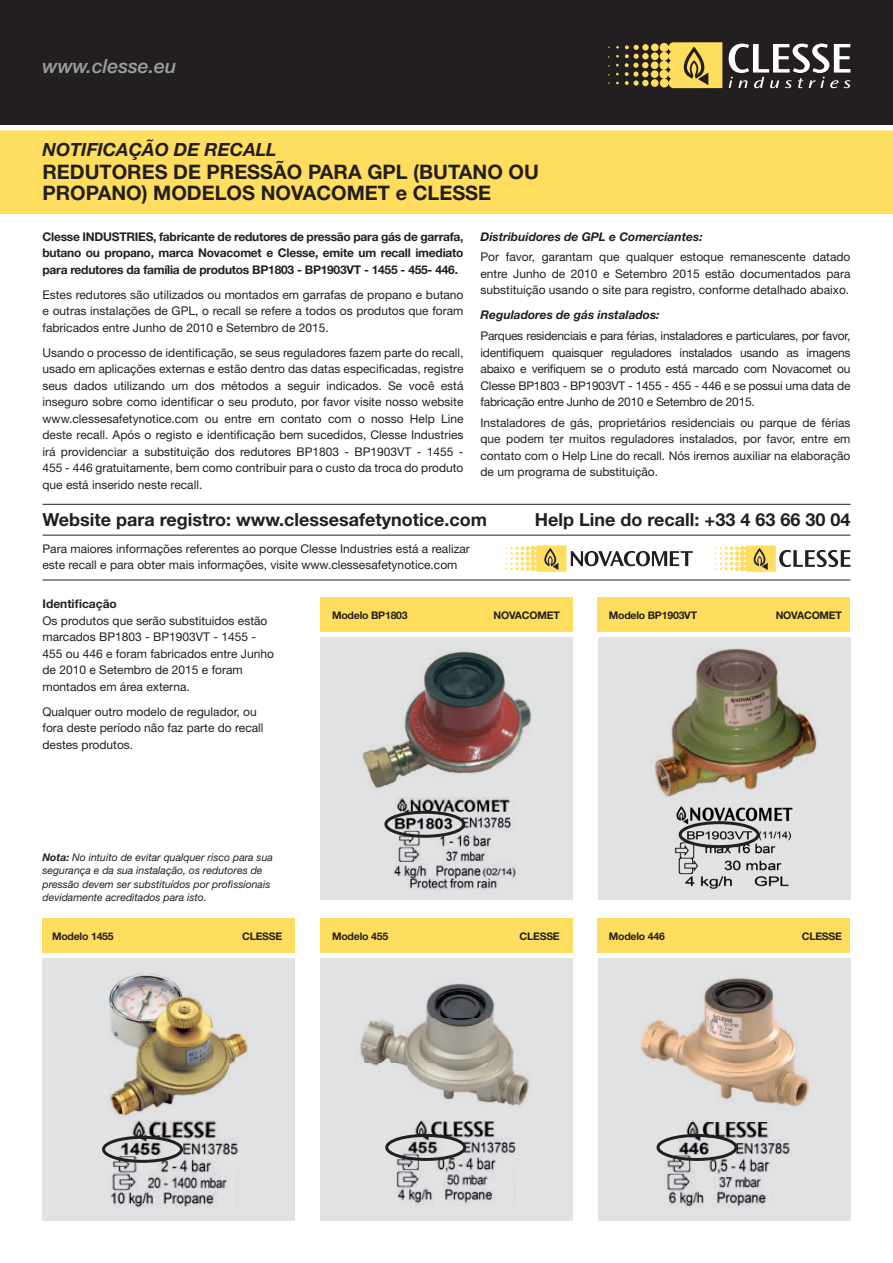
<style>
.page{position:relative;width:893px;height:1263px;background:#fff}
.page>*{position:absolute;margin:0;border:0;box-sizing:border-box;transform-origin:0 0}
.t1{font:700 19.95px/21px "Helvetica Neue";color:#231f20}
.t2{font:italic 500 19.5px "Helvetica Neue";color:#9d9fa2}
.t3{font:italic 700 18.15px "Helvetica Neue";color:#231f20}
.t4{font:700 18px "Helvetica Neue";color:#231f20}
.t5{font:12px/16.5px "Helvetica Neue";color:#231f20;text-align:justify}
.t6{font:700 12px/16.5px "Helvetica Neue";letter-spacing:-.02em;color:#231f20;text-align:justify}
.t7{font:italic 700 12px "Helvetica Neue";color:#231f20}
.t8{font:700 12px "Helvetica Neue";color:#231f20}
.t9{font:italic 10.5px/13.5px "Helvetica Neue";color:#231f20}
.t10{font:700 10.5px "Helvetica Neue";letter-spacing:-.02em;color:#231f20}
.s1{font-weight:700}
</style>
<div class="page">
<div style="left:598px;top:637px;width:252px;height:262px;background:#e1e2e4"></div>
<img style="left:675px;top:806px;width:118px;height:83px">
<div style="left:0;top:134px;width:893px;height:80px;background:#ffdd5f"></div>
<div style="left:0;top:130px;width:893px;height:5px;background:#ffdd5f"></div>
<div style="left:0;top:0;width:893px;height:124px;background:#231f20"></div>
<hr style="left:43px;top:504px;width:807px;height:1px;background:#231f20">
<hr style="left:43px;top:535px;width:807px;height:1px;background:#231f20">
<hr style="left:43px;top:580px;width:807px;height:1px;background:#231f20">
<svg style="left:501px;top:545px;width:192px;height:27px"></svg>
<svg style="left:710px;top:545px;width:140px;height:27px"></svg>
<div style="left:320px;top:918px;width:253px;height:34px;background:#ffdd5f"></div>
<div style="left:320px;top:597px;width:253px;height:34px;background:#ffdd5f"></div>
<div style="left:320px;top:958px;width:253px;height:262px;background:#e1e2e4"></div>
<div style="left:43px;top:958px;width:252px;height:262px;background:#e1e2e4"></div>
<div style="left:320px;top:637px;width:253px;height:262px;background:#e1e2e4"></div>
<div style="left:598px;top:958px;width:252px;height:262px;background:#e1e2e4"></div>
<div style="left:597px;top:918px;width:253px;height:34px;background:#ffdd5f"></div>
<div style="left:597px;top:597px;width:253px;height:34px;background:#ffdd5f"></div>
<div style="left:43px;top:918px;width:252px;height:34px;background:#ffdd5f"></div>
<div style="left:651px;top:44px;width:8px;height:7px;background:#ffdd5f;border-radius:50%"></div>
<div style="left:651px;top:79px;width:8px;height:8px;background:#ffdd5f;border-radius:50%"></div>
<div style="left:651px;top:52px;width:8px;height:8px;background:#ffdd5f;border-radius:50%"></div>
<div style="left:651px;top:61px;width:7px;height:8px;background:#ffdd5f;border-radius:50%"></div>
<svg style="left:625px;top:45px;width:23px;height:41px"></svg>
<div style="left:651px;top:70px;width:7px;height:8px;background:#ffdd5f;border-radius:50%"></div>
<svg style="left:659px;top:42px;width:63px;height:46px;background:#d7bb53"></svg>
<svg style="left:729px;top:44px;width:121px;height:44px"></svg>
<img style="left:108px;top:973px;width:140px;height:148px">
<img style="left:640px;top:978px;width:169px;height:130px">
<img style="left:356px;top:983px;width:173px;height:123px">
<img style="left:362px;top:651px;width:170px;height:138px">
<img style="left:394px;top:797px;width:122px;height:94px">
<img style="left:109px;top:1121px;width:130px;height:87px">
<img style="left:396px;top:1120px;width:120px;height:85px">
<img style="left:664px;top:1120px;width:126px;height:87px">
<div style="left:384px;top:811px;width:81px;height:27px;border:3px solid #231f20;border-radius:50%"></div>
<div style="left:679px;top:821px;width:81px;height:27px;border:3px solid #231f20;border-radius:50%"></div>
<div style="left:657px;top:1134px;width:80px;height:27px;border:3px solid #231f20;border-radius:50%"></div>
<div style="left:385px;top:1134px;width:81px;height:27px;border:3px solid #231f20;border-radius:50%"></div>
<div style="left:102px;top:1136px;width:81px;height:27px;border:3px solid #231f20;border-radius:50%"></div>
<img style="left:654px;top:649px;width:163px;height:147px">
<h2 class="t2" style="left:43px;top:54px;width:135px">www.clesse.eu</h2>
<h3 class="t3" style="left:43px;top:139px;width:236px">NOTIFICAÇÃO DE RECALL</h3>
<h1 class="t1" style="left:43px;top:161px;width:498px">REDUTORES DE PRESSÃO PARA GPL (BUTANO OU<br>PROPANO) MODELOS NOVACOMET e CLESSE</h1>
<p class="t6" style="left:43px;top:228px;width:422px">Clesse INDUSTRIES, fabricante de redutores de pressão para gás de garrafa, butano ou propano, marca Novacomet e Clesse, emite um recall imediato para redutores da família de produtos BP1803 - BP1903VT - 1455 - 455- 446.</p>
<p class="t5" style="left:43px;top:286px;width:422px">Estes redutores são utilizados ou montados em garrafas de propano e butano e outras instalações de GPL, o recall se refere a todos os produtos que foram fabricados entre Junho de 2010 e Setembro de 2015.</p>
<p class="t5" style="left:43px;top:344px;width:422px">Usando o processo de identificação, se seus reguladores fazem parte do recall, usado em aplicações externas e estão dentro das datas especificadas, registre seus dados utilizando um dos métodos a seguir indicados. Se você está inseguro sobre como identificar o seu produto, por favor visite nosso website www.clessesafetynotice.com ou entre em contato com o nosso Help Line deste recall. Após o registo e identificação bem sucedidos, Clesse Industries irá providenciar a substituição dos redutores BP1803 - BP1903VT - 1455 - 455 - 446 gratuitamente, bem como contribuir para o custo da troca do produto que está inserido neste recall.</p>
<p class="t7" style="left:480px;top:229px;width:224px">Distribuidores de GPL e Comerciantes:</p>
<p class="t5" style="left:480px;top:249px;width:371px">Por favor, garantam que qualquer estoque remanescente datado entre Junho de 2010 e Setembro 2015 estão documentados para substituição usando o site para registro, conforme detalhado abaixo.</p>
<p class="t7" style="left:480px;top:308px;width:181px">Reguladores de gás instalados:</p>
<p class="t5" style="left:480px;top:327px;width:371px">Parques residenciais e para férias, instaladores e particulares, por favor, identifiquem quaisquer reguladores instalados usando as imagens abaixo e verifiquem se o produto está marcado com Novacomet ou Clesse BP1803 - BP1903VT - 1455 - 455 - 446 e se possui uma data de fabricação entre Junho de 2010 e Setembro de 2015.</p>
<p class="t5" style="left:480px;top:414px;width:371px">Instaladores de gás, proprietários residenciais ou parque de férias que podem ter muitos reguladores instalados, por favor, entre em contato com o Help Line do recall. Nós iremos auxiliar na elaboração de um programa de substituição.</p>
<h3 class="t4" style="left:43px;top:509px;width:446px">Website para registro: www.clessesafetynotice.com</h3>
<h3 class="t4" style="left:535px;top:509px;width:317px">Help Line do recall: +33 4 63 66 30 04</h3>
<p class="t5" style="left:43px;top:540px;width:429px">Para maiores informações referentes ao porque Clesse Industries está a realizar este recall e para obter mais informações, visite www.clessesafetynotice.com</p>
<p class="t8" style="left:43px;top:596px;width:76px">Identificação</p>
<p class="t5" style="left:43px;top:612px;width:233px;text-align:left">Os produtos que serão substituidos estão marcados BP1803 - BP1903VT - 1455 - 455 ou 446 e foram fabricados entre Junho de 2010 e Setembro de 2015 e foram montados em área externa.</p>
<p class="t5" style="left:43px;top:703px;width:223px;text-align:left">Qualquer outro modelo de regulador, ou fora deste período não faz parte do recall destes produtos.</p>
<p class="t10" style="left:332px;top:609px;width:77px">Modelo BP1803</p>
<p class="t10" style="left:493px;top:609px;width:68px">NOVACOMET</p>
<p class="t10" style="left:609px;top:609px;width:90px">Modelo BP1903VT</p>
<p class="t10" style="left:776px;top:609px;width:68px">NOVACOMET</p>
<p class="t9" style="left:43px;top:850px;width:232px"><span class="s1">Nota:</span> No intuito de evitar qualquer risco para sua segurança e da sua instalação, os redutores de pressão devem ser substituídos por profissionais devidamente acreditados para isto.</p>
<p class="t10" style="left:52px;top:930px;width:63px">Modelo 1455</p>
<p class="t10" style="left:242px;top:929px;width:42px">CLESSE</p>
<p class="t10" style="left:609px;top:930px;width:58px">Modelo 446</p>
<p class="t10" style="left:520px;top:929px;width:42px">CLESSE</p>
<p class="t10" style="left:332px;top:930px;width:58px">Modelo 455</p>
<p class="t10" style="left:802px;top:929px;width:42px">CLESSE</p>
</div>
